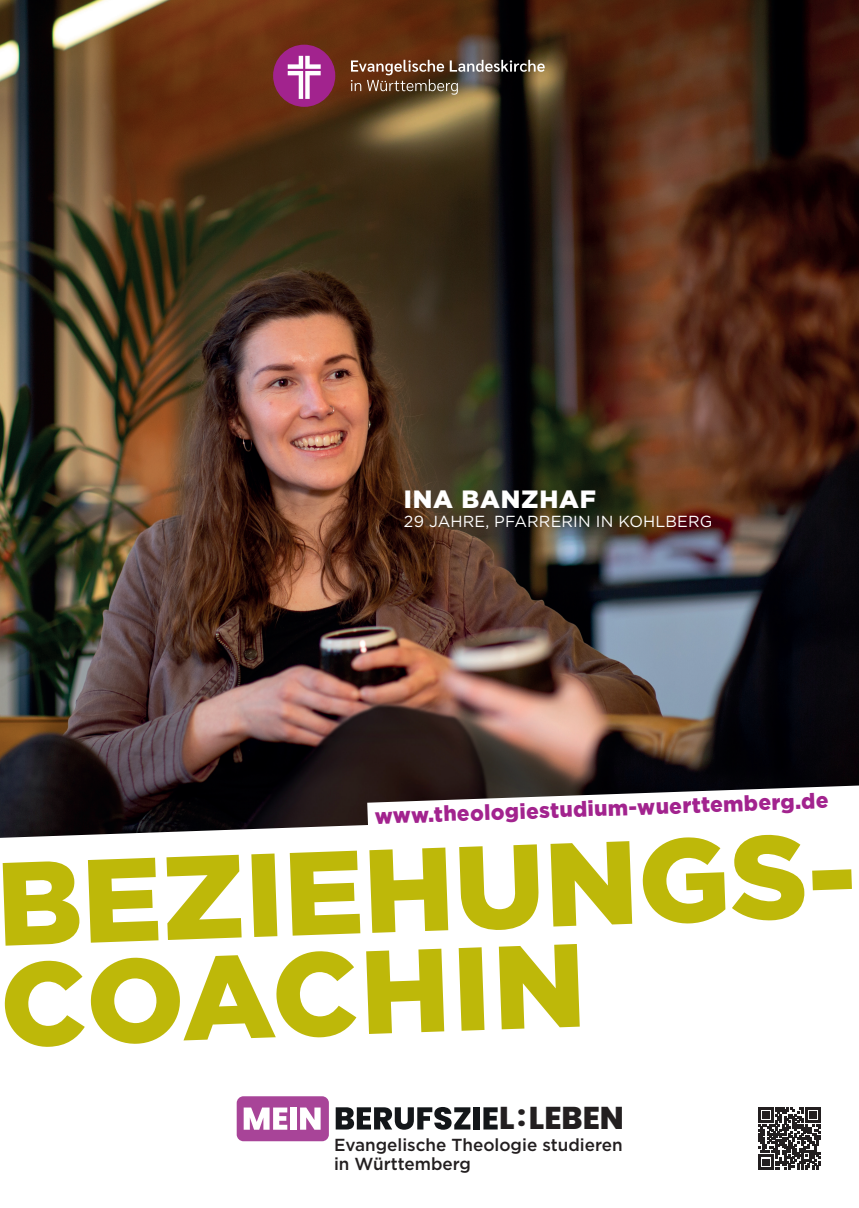
<style>
.page{position:relative;width:859px;height:1208px;background:#fff}
.page>*{position:absolute;margin:0;border:0;box-sizing:border-box;transform-origin:0 0}
.t1{font:900 118.1px/100.9px "Gotham";color:#beb809}
.t2{font:800 31.5px "Poppins";color:#231f20}
.t3{font:900 25px "Gotham";letter-spacing:.03em;color:#fff}
.t4{font:900 21.5px "Gotham";color:#a2238e}
.t5{font:500 17.4px/19px "Gotham";color:#231f20}
.t6{font:16px "Gotham";letter-spacing:.01em;color:#fff}
.s1{font-size:28px}
</style>
<div class="page">
<img style="left:0;top:0;width:859px;height:808px">
<svg style="left:0;top:808px;width:821px;height:315px"></svg>
<svg style="left:367px;top:785px;width:492px;height:56px"></svg>
<div style="left:237px;top:1096px;width:92px;height:45px;background:#a84498;border-radius:7px"></div>
<svg style="left:244px;top:1107px;width:43px;height:22px"></svg>
<div style="left:290px;top:1107px;width:6px;height:22px;background:#fff"></div>
<svg style="left:300px;top:1107px;width:21px;height:22px"></svg>
<svg style="left:336px;top:1107px;width:134px;height:22px"></svg>
<div style="left:474px;top:1107px;width:6px;height:22px;background:#131619"></div>
<svg style="left:483px;top:1107px;width:15px;height:22px"></svg>
<div style="left:273px;top:45px;width:62px;height:62px;background:#a2238e;border-radius:50%"></div>
<svg style="left:288px;top:56px;width:33px;height:43px"></svg>
<img style="left:351px;top:60px;width:194px;height:35px">
<svg style="left:758px;top:1107px;width:62px;height:62px"></svg>
<h3 class="t3" style="left:404px;top:481px;width:194px">INA BANZHAF</h3>
<p class="t6" style="left:404px;top:511px;width:310px">29 JAHRE, PFARRERIN IN KOHLBERG</p>
<p class="t4" style="left:374px;top:801px;width:455px;rotate:-2deg">www.theologiestudium-wuerttemberg.de</p>
<h1 class="t1" style="left:-5px;top:852px;width:872px;rotate:-2deg">BEZIEHUNGS-<br>COACHIN</h1>
<h2 class="t2" style="left:499px;top:1100px;width:126px">L <span class="s1">:</span>LEBEN</h2>
<p class="t5" style="left:334px;top:1134px;width:290px">Evangelische Theologie studieren in Württemberg</p>
</div>
